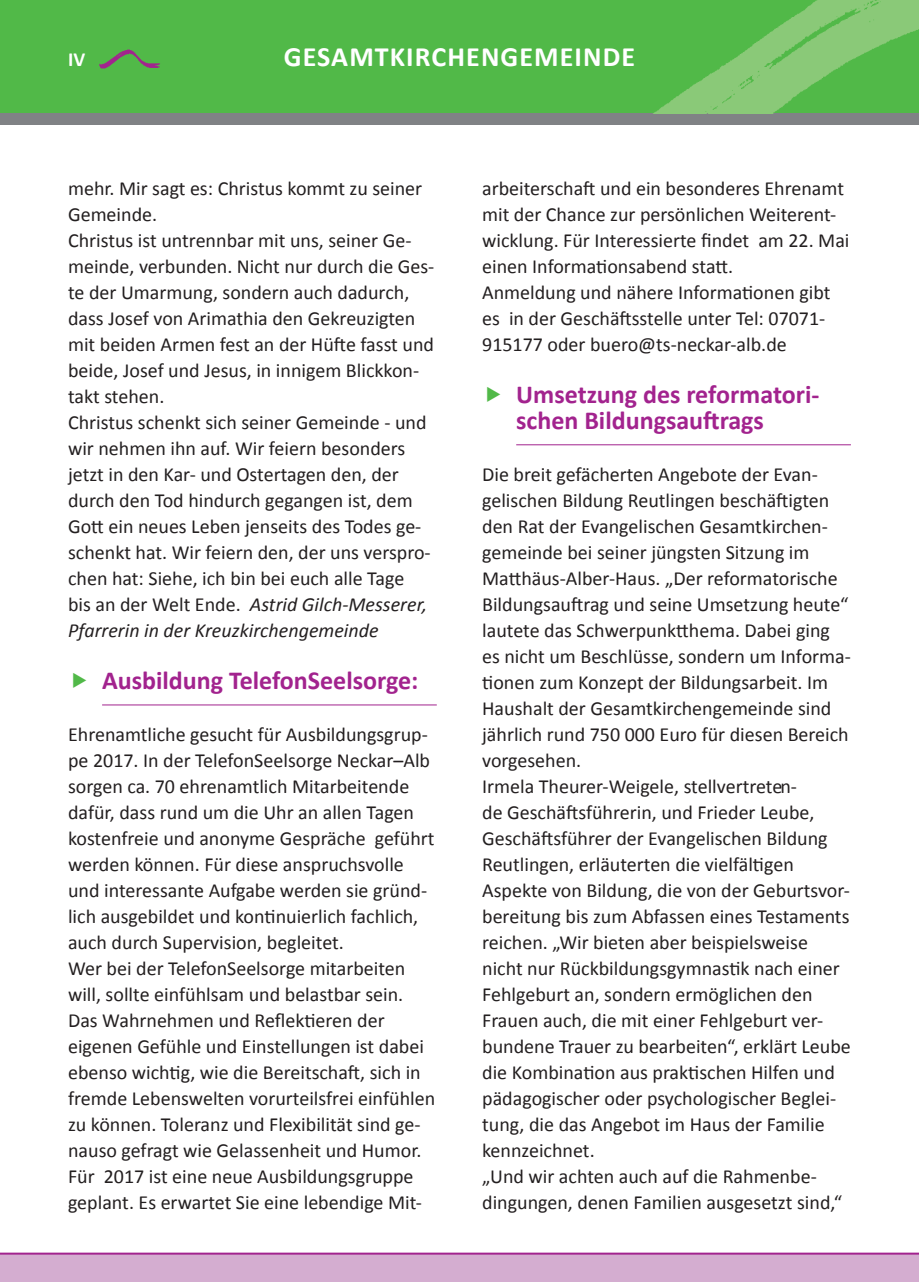
<style>
.page{position:relative;width:919px;height:1282px;background:#fff}
.page>*{position:absolute;margin:0;border:0;box-sizing:border-box;transform-origin:0 0}
.t1{font:700 28px "Calibri";letter-spacing:.04em;color:#fff}
.t2{font:700 26px/26px "Calibri";color:#a2238e}
.t3{font:20px/26px "Calibri";color:#231f20}
.t4{font:700 20px "Calibri";color:#fff}
.s1{font-style:italic}
</style>
<div class="page">
<div style="left:0;top:0;width:918px;height:113px;background:#51b948"></div>
<div style="left:0;top:113px;width:918px;height:12px;background:#808285"></div>
<img style="left:654px;top:0;width:264px;height:113px">
<img style="left:99px;top:49px;width:61px;height:20px">
<div style="left:0;top:1253px;width:918px;height:28px;background:#d4add0"></div>
<hr style="left:0;top:1252px;width:918px;height:2px;background:#a2238e">
<hr style="left:102px;top:704px;width:335px;height:1px;background:#a2238e">
<hr style="left:516px;top:444px;width:334px;height:1px;background:#a2238e">
<p class="t4" style="left:68px;top:47px;width:19px">iV</p>
<h1 class="t1" style="left:284px;top:39px;width:353px">GEsAMtkiRchEnGEMEinDE</h1>
<p class="t3" style="left:68px;top:175px;width:368px">mehr. Mir sagt es: Christus kommt zu seiner Gemeinde.<br>Christus ist untrennbar mit uns, seiner Ge&shy;meinde, verbunden. Nicht nur durch die Ges&shy;te der Umarmung, sondern auch dadurch, dass Josef von Arimathia den Gekreuzigten mit beiden Armen fest an der Hüfte fasst und beide, Josef und Jesus, in innigem Blickkon&shy;takt stehen.<br>Christus schenkt sich seiner Gemeinde - und wir nehmen ihn auf. Wir feiern besonders jetzt in den Kar- und Ostertagen den, der durch den Tod hindurch gegangen ist, dem Gott ein neues Leben jenseits des Todes ge&shy;schenkt hat. Wir feiern den, der uns verspro&shy;chen hat: Siehe, ich bin bei euch alle Tage<br>bis an der Welt Ende. <span class="s1">Astrid Gilch-Messerer, Pfarrerin in der Kreuzkirchengemeinde</span></p>
<h2 class="t2" style="left:102px;top:667px;width:318px">Ausbildung telefonseelsorge:</h2>
<p class="t3" style="left:68px;top:721px;width:368px">Ehrenamtliche gesucht für Ausbildungsgrup&shy;pe 2017. In der TelefonSeelsorge Neckar–Alb sorgen ca. 70 ehrenamtlich Mitarbeitende dafür, dass rund um die Uhr an allen Tagen kostenfreie und anonyme Gespräche geführt werden können. Für diese anspruchsvolle und interessante Aufgabe werden sie gründ&shy;lich ausgebildet und kontinuierlich fachlich, auch durch Supervision, begleitet.<br>Wer bei der TelefonSeelsorge mitarbeiten will, sollte einfühlsam und belastbar sein.<br>Das Wahrnehmen und Reflektieren der eigenen Gefühle und Einstellungen ist dabei ebenso wichtig, wie die Bereitschaft, sich in fremde Lebenswelten vorurteilsfrei einfühlen zu können. Toleranz und Flexibilität sind ge&shy;nauso gefragt wie Gelassenheit und Humor.<br>Für 2017 ist eine neue Ausbildungsgruppe geplant. Es erwartet Sie eine lebendige Mit-</p>
<p class="t3" style="left:482px;top:175px;width:369px">arbeiterschaft und ein besonderes Ehrenamt mit der Chance zur persönlichen Weiterent&shy;wicklung. Für Interessierte findet am 22. Mai einen Informationsabend statt.<br>Anmeldung und nähere Informationen gibt es in der Geschäftsstelle unter Tel: 07071- 915177 oder buero@ts-neckar-alb.de</p>
<h2 class="t2" style="left:516px;top:381px;width:305px">Umsetzung des reformatori&shy;schen Bildungsauftrags</h2>
<p class="t3" style="left:482px;top:461px;width:370px">Die breit gefächerten Angebote der Evan&shy;gelischen Bildung Reutlingen beschäftigten den Rat der Evangelischen Gesamtkirchen&shy;gemeinde bei seiner jüngsten Sitzung im Matthäus-Alber-Haus. „Der reformatorische Bildungsauftrag und seine Umsetzung heute“ lautete das Schwerpunktthema. Dabei ging es nicht um Beschlüsse, sondern um Informa&shy;tionen zum Konzept der Bildungsarbeit. Im Haushalt der Gesamtkirchengemeinde sind jährlich rund 750 000 Euro für diesen Bereich vorgesehen.<br>Irmela Theurer-Weigele, stellvertreten-<br>de Geschäftsführerin, und Frieder Leube, Geschäftsführer der Evangelischen Bildung Reutlingen, erläuterten die vielfältigen Aspekte von Bildung, die von der Geburtsvor&shy;bereitung bis zum Abfassen eines Testaments reichen. „Wir bieten aber beispielsweise nicht nur Rückbildungsgymnastik nach einer Fehlgeburt an, sondern ermöglichen den Frauen auch, die mit einer Fehlgeburt ver&shy;bundene Trauer zu bearbeiten“, erklärt Leube die Kombination aus praktischen Hilfen und pädagogischer oder psychologischer Beglei&shy;tung, die das Angebot im Haus der Familie kennzeichnet.<br>„Und wir achten auch auf die Rahmenbe&shy;dingungen, denen Familien ausgesetzt sind,“</p>
</div>
